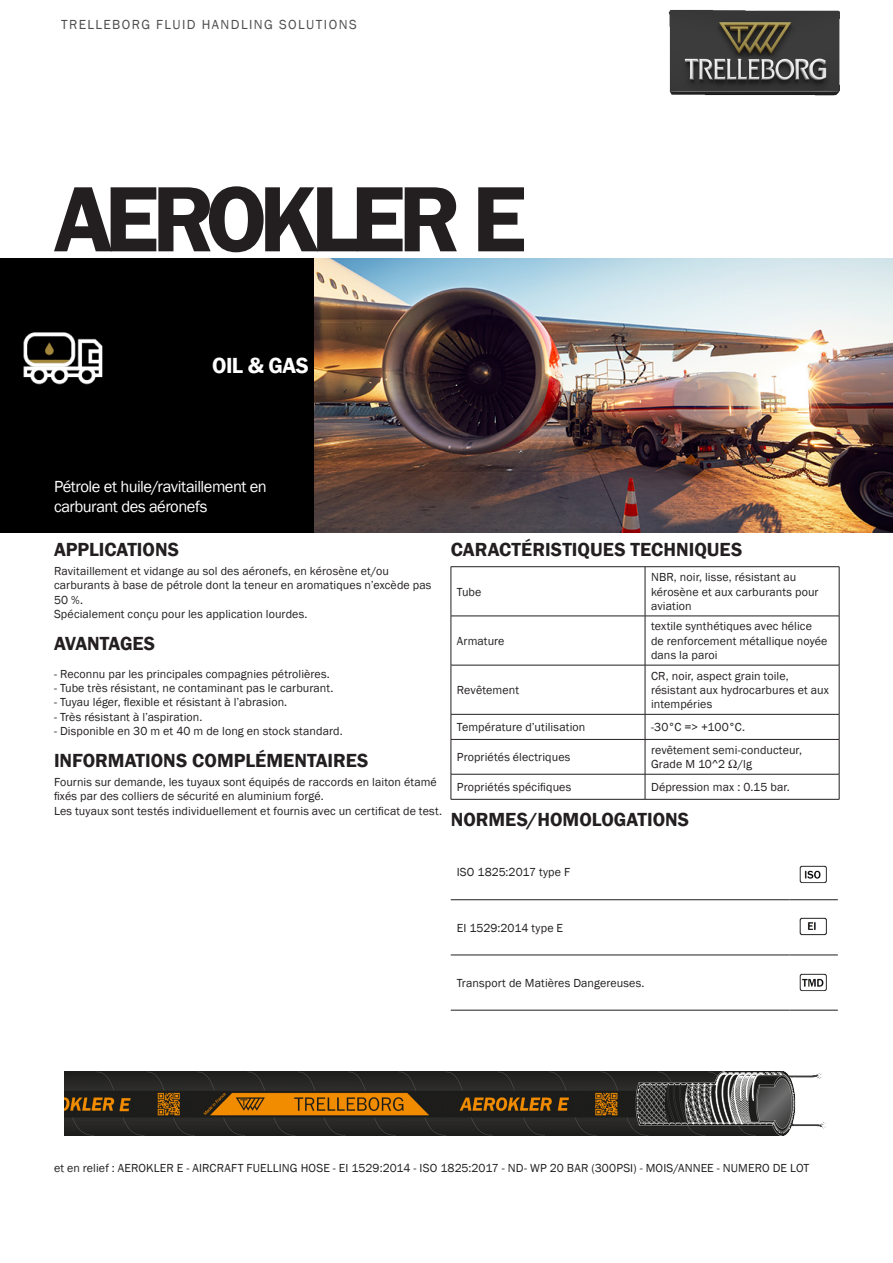
<style>
.page{position:relative;width:893px;height:1263px;background:#fff}
.page>*{position:absolute;margin:0;border:0;box-sizing:border-box;transform-origin:0 0}
._002_PRODUCT_NAME_1{font:600 96px "Franklin Gothic";letter-spacing:-.085em;color:#231f20}
._004_MARKET_SEGMENT{font:600 22.5px "Franklin Gothic";letter-spacing:-.02em;color:#fff}
.Title_Bold{font:600 19.5px "Franklin Gothic";color:#231f20}
._005_APPLICATION{font:16.5px/19.8px "Franklin Gothic";letter-spacing:-.03em;color:#fff}
.t1{font:13.5px "Franklin Gothic";letter-spacing:.105em;color:#231f20}
.Text_8_PT{font:12px/14.4px "Franklin Gothic";letter-spacing:.01em;color:#231f20}
.TableBody{font:12px/14.4px "Franklin Gothic";letter-spacing:.01em;color:#231f20}
._006_TITRE{font:12px "Franklin Gothic";letter-spacing:.01em;color:#231f20}
</style>
<div class="page">
<div style="left:0;top:258px;width:315px;height:275px;background:#000"></div>
<img style="left:668px;top:9px;width:172px;height:87px">
<hr style="left:451px;top:566px;width:194px;height:1px;background:#231f20">
<hr style="left:451px;top:567px;width:1px;height:49px;background:#231f20">
<hr style="left:645px;top:566px;width:194px;height:1px;background:#231f20">
<hr style="left:645px;top:567px;width:1px;height:49px;background:#231f20">
<hr style="left:839px;top:567px;width:1px;height:49px;background:#231f20">
<hr style="left:451px;top:616px;width:194px;height:1px;background:#231f20">
<hr style="left:451px;top:616px;width:1px;height:49px;background:#231f20">
<hr style="left:645px;top:616px;width:194px;height:1px;background:#231f20">
<hr style="left:645px;top:616px;width:1px;height:49px;background:#231f20">
<hr style="left:839px;top:616px;width:1px;height:49px;background:#231f20">
<hr style="left:451px;top:665px;width:194px;height:1px;background:#231f20">
<hr style="left:451px;top:665px;width:1px;height:49px;background:#231f20">
<hr style="left:645px;top:665px;width:194px;height:1px;background:#231f20">
<hr style="left:645px;top:665px;width:1px;height:49px;background:#231f20">
<hr style="left:839px;top:665px;width:1px;height:49px;background:#231f20">
<hr style="left:451px;top:714px;width:194px;height:1px;background:#231f20">
<svg style="left:451px;top:714px;width:1px;height:25px"></svg>
<hr style="left:645px;top:714px;width:194px;height:1px;background:#231f20">
<svg style="left:645px;top:714px;width:1px;height:25px"></svg>
<svg style="left:839px;top:714px;width:1px;height:25px"></svg>
<hr style="left:451px;top:739px;width:194px;height:1px;background:#231f20">
<hr style="left:451px;top:740px;width:1px;height:34px;background:#231f20">
<hr style="left:645px;top:739px;width:194px;height:1px;background:#231f20">
<hr style="left:645px;top:740px;width:1px;height:34px;background:#231f20">
<hr style="left:839px;top:740px;width:1px;height:34px;background:#231f20">
<hr style="left:451px;top:774px;width:194px;height:1px;background:#231f20">
<svg style="left:451px;top:774px;width:1px;height:25px"></svg>
<hr style="left:645px;top:774px;width:194px;height:1px;background:#231f20">
<svg style="left:645px;top:774px;width:1px;height:25px"></svg>
<svg style="left:839px;top:774px;width:1px;height:25px"></svg>
<hr style="left:451px;top:799px;width:194px;height:1px;background:#231f20">
<hr style="left:645px;top:799px;width:194px;height:1px;background:#231f20">
<hr style="left:451px;top:899px;width:338px;height:1px;background:#231f20">
<hr style="left:789px;top:899px;width:49px;height:1px;background:#231f20">
<hr style="left:451px;top:955px;width:338px;height:1px;background:#231f20">
<hr style="left:789px;top:955px;width:49px;height:1px;background:#231f20">
<hr style="left:451px;top:1010px;width:338px;height:1px;background:#231f20">
<hr style="left:789px;top:1010px;width:49px;height:1px;background:#231f20">
<img style="left:799px;top:865px;width:28px;height:19px">
<img style="left:799px;top:917px;width:28px;height:19px">
<img style="left:799px;top:973px;width:28px;height:19px">
<img style="left:64px;top:1072px;width:762px;height:64px">
<img style="left:315px;top:258px;width:578px;height:275px">
<p class="t1" style="left:61px;top:16px;width:297px">TRELLEBORG FLUID HANDLING SOLUTIONS</p>
<p class="_002_PRODUCT_NAME_1" style="left:54px;top:160px;width:474px">AEROKLER E</p>
<p class="_004_MARKET_SEGMENT" style="left:212px;top:351px;width:98px">OIL &amp; GAS</p>
<p class="_005_APPLICATION" style="left:54px;top:477px;width:214px">Pétrole et huile/ravitaillement en carburant des aéronefs</p>
<p class="Title_Bold" style="left:54px;top:538px;width:127px">APPLICATIONS</p>
<p class="Text_8_PT" style="left:54px;top:564px;width:379px">Ravitaillement et vidange au sol des aéronefs, en kérosène et/ou carburants à base de pétrole dont la teneur en aromatiques n’excède pas 50 %.<br>Spécialement conçu pour les application lourdes.</p>
<p class="Title_Bold" style="left:54px;top:632px;width:103px">AVANTAGES</p>
<p class="_006_TITRE" style="left:54px;top:666px;width:277px">- Reconnu par les principales compagnies pétrolières.</p>
<p class="_006_TITRE" style="left:54px;top:680px;width:281px">- Tube très résistant, ne contaminant pas le carburant.</p>
<p class="_006_TITRE" style="left:54px;top:695px;width:235px">- Tuyau léger, flexible et résistant à l’abrasion.</p>
<p class="_006_TITRE" style="left:54px;top:709px;width:150px">- Très résistant à l’aspiration.</p>
<p class="_006_TITRE" style="left:54px;top:724px;width:290px">- Disponible en 30 m et 40 m de long en stock standard.</p>
<p class="Title_Bold" style="left:54px;top:749px;width:316px">INFORMATIONS COMPLÉMENTAIRES</p>
<p class="Text_8_PT" style="left:54px;top:775px;width:390px">Fournis sur demande, les tuyaux sont équipés de raccords en laiton étamé fixés par des colliers de sécurité en aluminium forgé.<br>Les tuyaux sont testés individuellement et fournis avec un certificat de test.</p>
<p class="Title_Bold" style="left:451px;top:538px;width:293px">CARACTÉRISTIQUES TECHNIQUES</p>
<p class="TableBody" style="left:457px;top:585px;width:26px">Tube</p>
<p class="TableBody" style="left:651px;top:570px;width:169px">NBR, noir, lisse, résistant au kérosène et aux carburants pour aviation</p>
<p class="TableBody" style="left:457px;top:634px;width:49px">Armature</p>
<p class="TableBody" style="left:457px;top:683px;width:64px">Revêtement</p>
<p class="TableBody" style="left:651px;top:619px;width:178px">textile synthétiques avec hélice de renforcement métallique noyée dans la paroi</p>
<p class="TableBody" style="left:651px;top:669px;width:179px">CR, noir, aspect grain toile, résistant aux hydrocarbures et aux intempéries</p>
<p class="TableBody" style="left:457px;top:720px;width:130px">Température d’utilisation</p>
<p class="TableBody" style="left:651px;top:720px;width:96px">-30°C =&gt; +100°C.</p>
<p class="TableBody" style="left:457px;top:750px;width:115px">Propriétés électriques</p>
<p class="TableBody" style="left:651px;top:743px;width:152px">revêtement semi-conducteur,<br>Grade M 10^2 Ω/lg</p>
<p class="TableBody" style="left:457px;top:780px;width:116px">Propriétés spécifiques</p>
<p class="TableBody" style="left:651px;top:780px;width:140px">Dépression max : 0.15 bar.</p>
<p class="Title_Bold" style="left:451px;top:807px;width:240px">NORMES/HOMOLOGATIONS</p>
<p class="TableBody" style="left:457px;top:865px;width:115px">ISO 1825:2017 type F</p>
<p class="TableBody" style="left:457px;top:920px;width:108px">EI 1529:2014 type E</p>
<p class="TableBody" style="left:457px;top:976px;width:189px">Transport de Matières Dangereuses.</p>
<p class="Text_8_PT" style="left:54px;top:1161px;width:757px">et en relief : AEROKLER E - AIRCRAFT FUELLING HOSE - EI 1529:2014 - ISO 1825:2017 - ND- WP 20 BAR (300PSI) - MOIS/ANNEE - NUMERO DE LOT</p>
</div>
